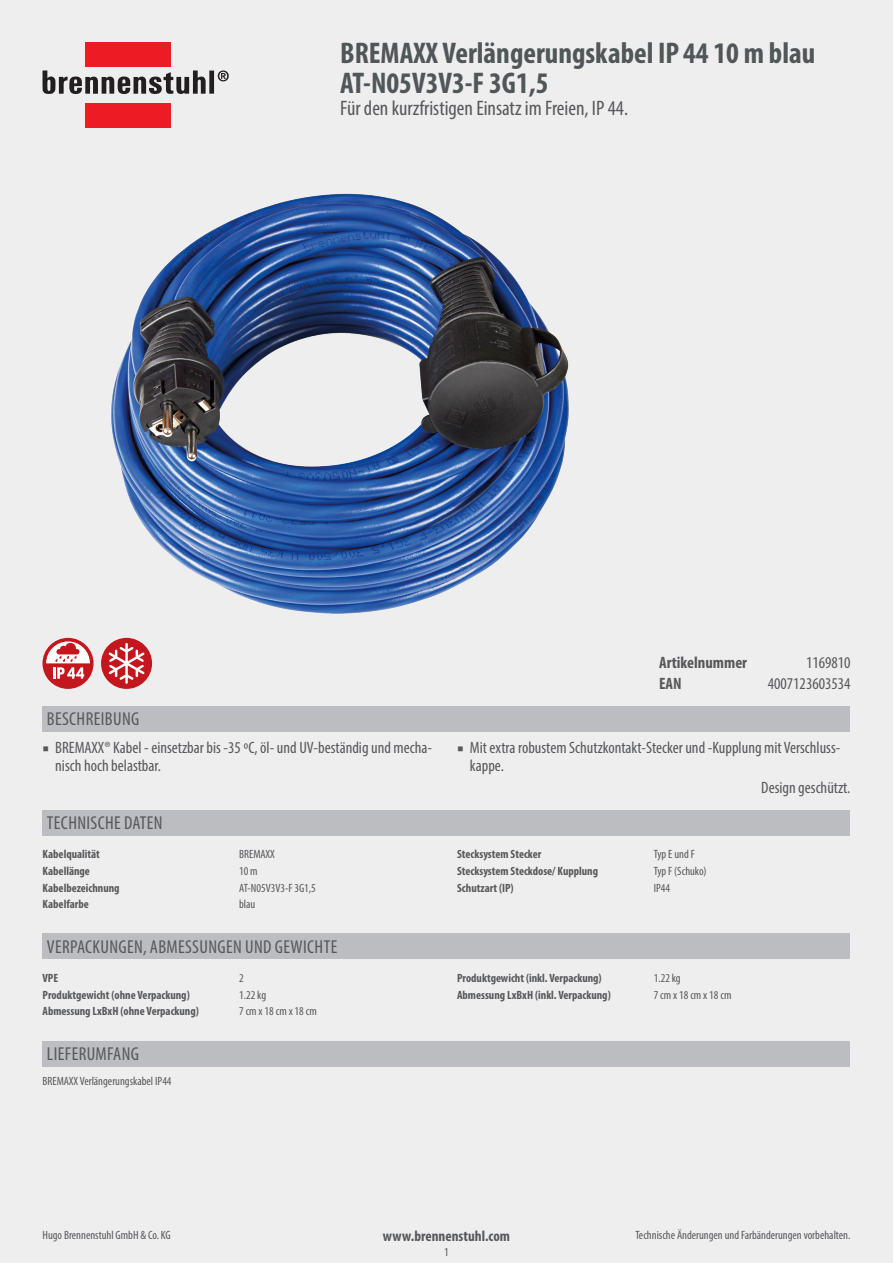
<style>
.page{position:relative;width:893px;height:1263px;background:#eeeeef}
.page>*{position:absolute;margin:0;border:0;box-sizing:border-box;transform-origin:0 0}
.t1{font:700 condensed 30px/30px "Myriad Pro";color:#515659}
.subtitle{font:condensed 21px "Myriad Pro";color:#57585a}
.table_headline{font:condensed 18.75px "Myriad Pro";letter-spacing:.02em;color:#57585a}
.table_footer{font:condensed 16.5px/18px "Myriad Pro";color:#57585a}
.header_value{font:condensed 16.5px "Myriad Pro";color:#57585a}
.header_key{font:700 condensed 16.5px "Myriad Pro";color:#57585a}
.footer_middle{font:700 condensed 15px "Myriad Pro";color:#57585a}
.techdata_key{font:700 condensed 12px "Myriad Pro";color:#57585a}
.techdata_value{font:condensed 12px "Myriad Pro";color:#57585a}
.footer_right{font:condensed 12px "Myriad Pro";color:#57585a}
.scope_of_delivery{font:condensed 12px "Myriad Pro";color:#57585a}
.footer_left{font:condensed 12px "Myriad Pro";color:#57585a}
.pageno{font:condensed 12px "Myriad Pro";color:#57585a}
.s1{font-family:"Minion Pro";font-stretch:normal}
</style>
<div class="page">
<img style="left:111px;top:193px;width:458px;height:421px">
<div style="left:85px;top:43px;width:86px;height:24px;background:#ed1c24"></div>
<div style="left:85px;top:103px;width:86px;height:25px;background:#ed1c24"></div>
<div style="left:209px;top:71px;width:5px;height:23px;background:#231f20"></div>
<svg style="left:43px;top:70px;width:163px;height:24px"></svg>
<svg style="left:218px;top:70px;width:11px;height:11px"></svg>
<div style="left:43px;top:638px;width:51px;height:51px;background:#c4161d;border-radius:50%"></div>
<svg style="left:46px;top:641px;width:44px;height:38px"></svg>
<div style="left:101px;top:638px;width:51px;height:51px;background:#c4161d;border-radius:50%"></div>
<svg style="left:109px;top:643px;width:36px;height:41px"></svg>
<div style="left:43px;top:706px;width:807px;height:25px;background:#bcbdc0"></div>
<div style="left:43px;top:810px;width:807px;height:25px;background:#bcbdc0"></div>
<div style="left:43px;top:934px;width:807px;height:25px;background:#bcbdc0"></div>
<div style="left:43px;top:1041px;width:807px;height:25px;background:#bcbdc0"></div>
<p class="t1" style="left:340px;top:37px;width:477px">BREMAXX Verlängerungskabel IP 44 10 m blau<br>AT-N05V3V3-F 3G1,5</p>
<p class="subtitle" style="left:340px;top:96px;width:289px">Für den kurzfristigen Einsatz im Freien, IP 44.</p>
<p class="header_key" style="left:659px;top:652px;width:89px">Artikelnummer</p>
<p class="header_value" style="left:806px;top:652px;width:46px">1169810</p>
<p class="header_key" style="left:659px;top:673px;width:24px">EAN</p>
<p class="header_value" style="left:768px;top:673px;width:84px">4007123603534</p>
<p class="table_headline" style="left:47px;top:707px;width:94px">BESCHREIBUNG</p>
<p class="table_footer" style="left:55px;top:738px;width:378px;text-indent:-13px"><span class="s1">■</span> BREMAXX® Kabel - einsetzbar bis -35 ºC, öl- und UV-beständig und mecha&shy;nisch hoch belastbar.</p>
<p class="table_footer" style="left:470px;top:738px;width:372px;text-indent:-13px"><span class="s1">■</span> Mit extra robustem Schutzkontakt-Stecker und -Kupplung mit Verschluss&shy;kappe.</p>
<p class="table_footer" style="left:761px;top:778px;width:91px">Design geschützt.</p>
<p class="table_headline" style="left:47px;top:811px;width:117px">TECHNISCHE DATEN</p>
<p class="techdata_key" style="left:43px;top:847px;width:59px">Kabelqualität</p>
<p class="techdata_value" style="left:239px;top:847px;width:37px">BREMAXX</p>
<p class="techdata_key" style="left:43px;top:863px;width:49px">Kabellänge</p>
<p class="techdata_value" style="left:239px;top:864px;width:20px">10 m</p>
<p class="techdata_key" style="left:43px;top:880px;width:79px">Kabelbezeichnung</p>
<p class="techdata_value" style="left:239px;top:880px;width:78px">AT-N05V3V3-F 3G1,5</p>
<p class="techdata_key" style="left:43px;top:897px;width:48px">Kabelfarbe</p>
<p class="techdata_value" style="left:239px;top:897px;width:18px">blau</p>
<p class="techdata_key" style="left:457px;top:847px;width:86px">Stecksystem Stecker</p>
<p class="techdata_value" style="left:654px;top:847px;width:43px">Typ E und F</p>
<p class="techdata_key" style="left:457px;top:863px;width:142px">Stecksystem Steckdose/ Kupplung</p>
<p class="techdata_value" style="left:654px;top:864px;width:54px">Typ F (Schuko)</p>
<p class="techdata_key" style="left:457px;top:880px;width:58px">Schutzart (IP)</p>
<p class="techdata_value" style="left:654px;top:880px;width:18px">IP44</p>
<p class="table_headline" style="left:47px;top:935px;width:292px">VERPACKUNGEN, ABMESSUNGEN UND GEWICHTE</p>
<p class="techdata_key" style="left:43px;top:971px;width:17px">VPE</p>
<p class="techdata_value" style="left:239px;top:971px;width:6px">2</p>
<p class="techdata_key" style="left:43px;top:987px;width:149px">Produktgewicht (ohne Verpackung)</p>
<p class="techdata_value" style="left:239px;top:987px;width:28px">1.22 kg</p>
<p class="techdata_key" style="left:43px;top:1004px;width:158px">Abmessung LxBxH (ohne Verpackung)</p>
<p class="techdata_value" style="left:239px;top:1004px;width:79px">7 cm x 18 cm x 18 cm</p>
<p class="table_headline" style="left:47px;top:1042px;width:94px">LIEFERUMFANG</p>
<p class="scope_of_delivery" style="left:43px;top:1074px;width:131px">BREMAXX Verlängerungskabel IP44</p>
<p class="techdata_key" style="left:457px;top:971px;width:146px">Produktgewicht (inkl. Verpackung)</p>
<p class="techdata_value" style="left:654px;top:971px;width:28px">1.22 kg</p>
<p class="techdata_key" style="left:457px;top:987px;width:155px">Abmessung LxBxH (inkl. Verpackung)</p>
<p class="techdata_value" style="left:654px;top:987px;width:79px">7 cm x 18 cm x 18 cm</p>
<p class="footer_left" style="left:43px;top:1228px;width:130px">Hugo Brennenstuhl GmbH &amp; Co. KG</p>
<p class="footer_right" style="left:635px;top:1228px;width:216px">Technische Änderungen und Farbänderungen vorbehalten.</p>
<p class="footer_middle" style="left:383px;top:1227px;width:129px">www.brennenstuhl.com</p>
<p class="pageno" style="left:444px;top:1245px;width:6px">1</p>
</div>
